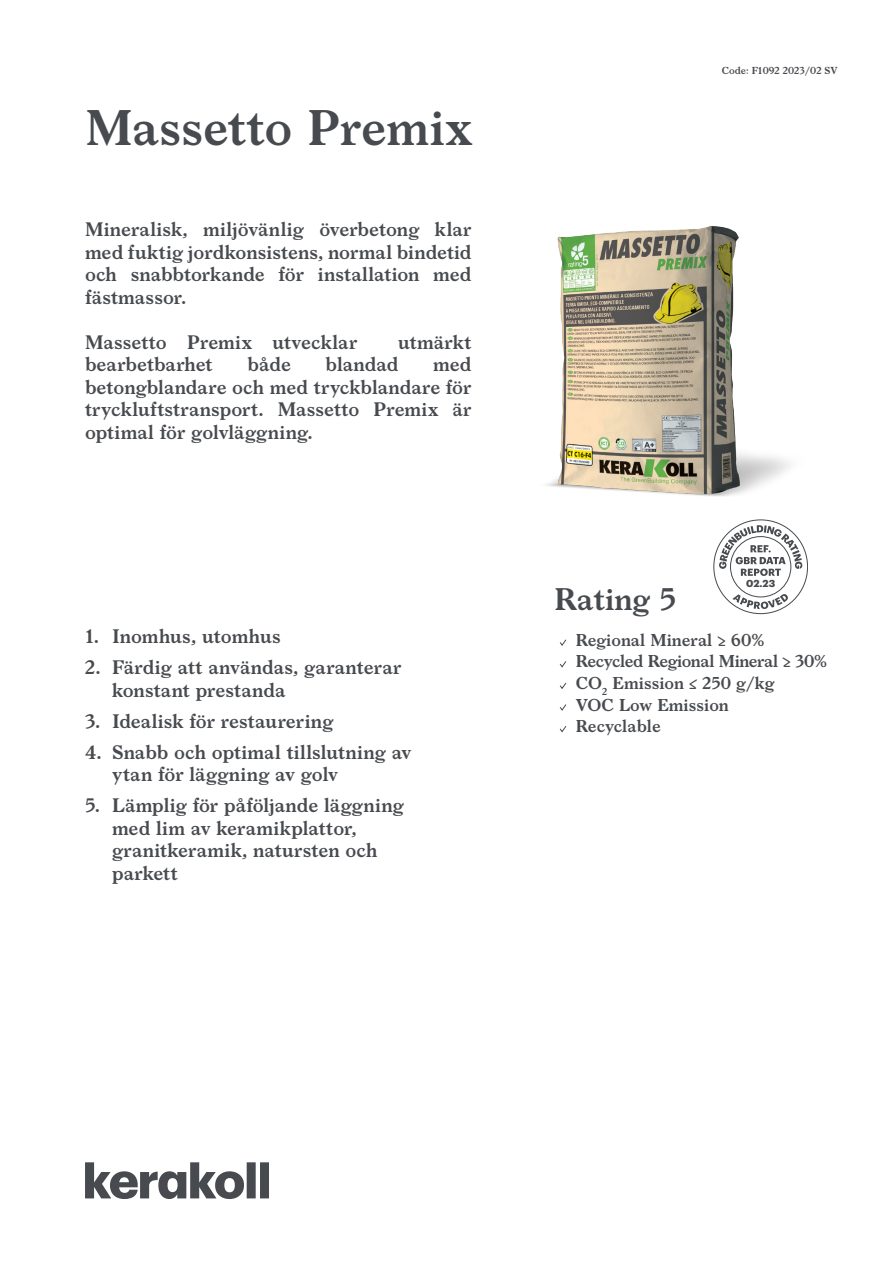
<style>
.page{position:relative;width:893px;height:1263px;background:#fff}
.page>*{position:absolute;margin:0;border:0;box-sizing:border-box;transform-origin:0 0}
.notag_cover_nome_prodotto{font:600 48px "Larish Neue";letter-spacing:-.005em;color:#474a4e}
.cover_eco{font:600 30px "Larish Neue";color:#474a4e}
.cover_descrizione_prodotto{font:600 18.75px/22.5px "Larish Neue";color:#474a4e}
.notag_cover_voci_rating{font:600 16.5px "Larish Neue";color:#474a4e}
.notag_cover_voci_rating-2{font:600 16.5px "Larish Neue";letter-spacing:-.025em;color:#474a4e}
.cover_datareport{font:700 10.05px "Graphik";color:#474a4e}
.t1{font:600 9.75px "Larish Neue";color:#474a4e}
</style>
<div class="page">
<svg style="left:713px;top:519px;width:95px;height:95px"></svg>
<svg style="left:85px;top:1162px;width:184px;height:37px"></svg>
<img style="left:546px;top:226px;width:244px;height:270px">
<svg style="left:559px;top:639px;width:8px;height:7px"></svg>
<svg style="left:559px;top:661px;width:8px;height:7px"></svg>
<svg style="left:560px;top:682px;width:7px;height:7px"></svg>
<svg style="left:559px;top:704px;width:8px;height:7px"></svg>
<svg style="left:559px;top:726px;width:8px;height:7px"></svg>
<p class="notag_cover_nome_prodotto" style="left:85px;top:91px;width:389px">Massetto Premix</p>
<p class="cover_descrizione_prodotto" style="left:85px;top:217px;width:388px;text-align:justify">Mineralisk, miljövänlig överbetong klar med fuktig jordkonsistens, normal bindetid och snabbtorkande för installation med fästmassor.</p>
<p class="cover_descrizione_prodotto" style="left:85px;top:329px;width:274px">Massetto Premix utvecklar</p>
<p class="cover_descrizione_prodotto" style="left:398px;top:329px;width:75px">utmärkt</p>
<p class="cover_descrizione_prodotto" style="left:85px;top:352px;width:129px">bearbetbarhet</p>
<p class="cover_descrizione_prodotto" style="left:247px;top:352px;width:45px">både</p>
<p class="cover_descrizione_prodotto" style="left:326px;top:352px;width:74px">blandad</p>
<p class="cover_descrizione_prodotto" style="left:85px;top:352px;width:388px;text-align:justify;text-indent:348px">med betongblandare och med tryckblandare för tryckluftstransport. Massetto Premix är optimal för golvläggning.</p>
<p class="cover_descrizione_prodotto" style="left:85px;top:624px;width:197px">1. Inomhus, utomhus</p>
<p class="cover_descrizione_prodotto" style="left:112px;top:655px;width:291px;text-indent:-27px">2. Färdig att användas, garanterar konstant prestanda</p>
<p class="cover_descrizione_prodotto" style="left:85px;top:708px;width:250px">3. Idealisk för restaurering</p>
<p class="cover_descrizione_prodotto" style="left:112px;top:739px;width:301px;text-indent:-27px">4. Snabb och optimal tillslutning av ytan för läggning av golv</p>
<p class="cover_descrizione_prodotto" style="left:112px;top:793px;width:293px;text-indent:-27px">5. Lämplig för påföljande läggning med lim av keramikplattor, granitkeramik, natursten och parkett</p>
<p class="t1" style="left:722px;top:63px;width:117px">Code: F1092 2023/02 SV</p>
<p class="cover_datareport" style="left:746px;top:575px;width:30px">02.23</p>
<p class="cover_eco" style="left:554px;top:576px;width:123px">Rating 5</p>
<p class="notag_cover_voci_rating" style="left:576px;top:627px;width:190px">Regional Mineral ≥ 60%</p>
<p class="notag_cover_voci_rating-2" style="left:576px;top:649px;width:253px">Recycled Regional Mineral ≥ 30%</p>
<p class="notag_cover_voci_rating" style="left:576px;top:670px;width:200px">CO<sub>2</sub> Emission ≤ 250 g/kg</p>
<p class="notag_cover_voci_rating" style="left:576px;top:692px;width:155px">VOC Low Emission</p>
<p class="notag_cover_voci_rating" style="left:576px;top:713px;width:86px">Recyclable</p>
</div>
